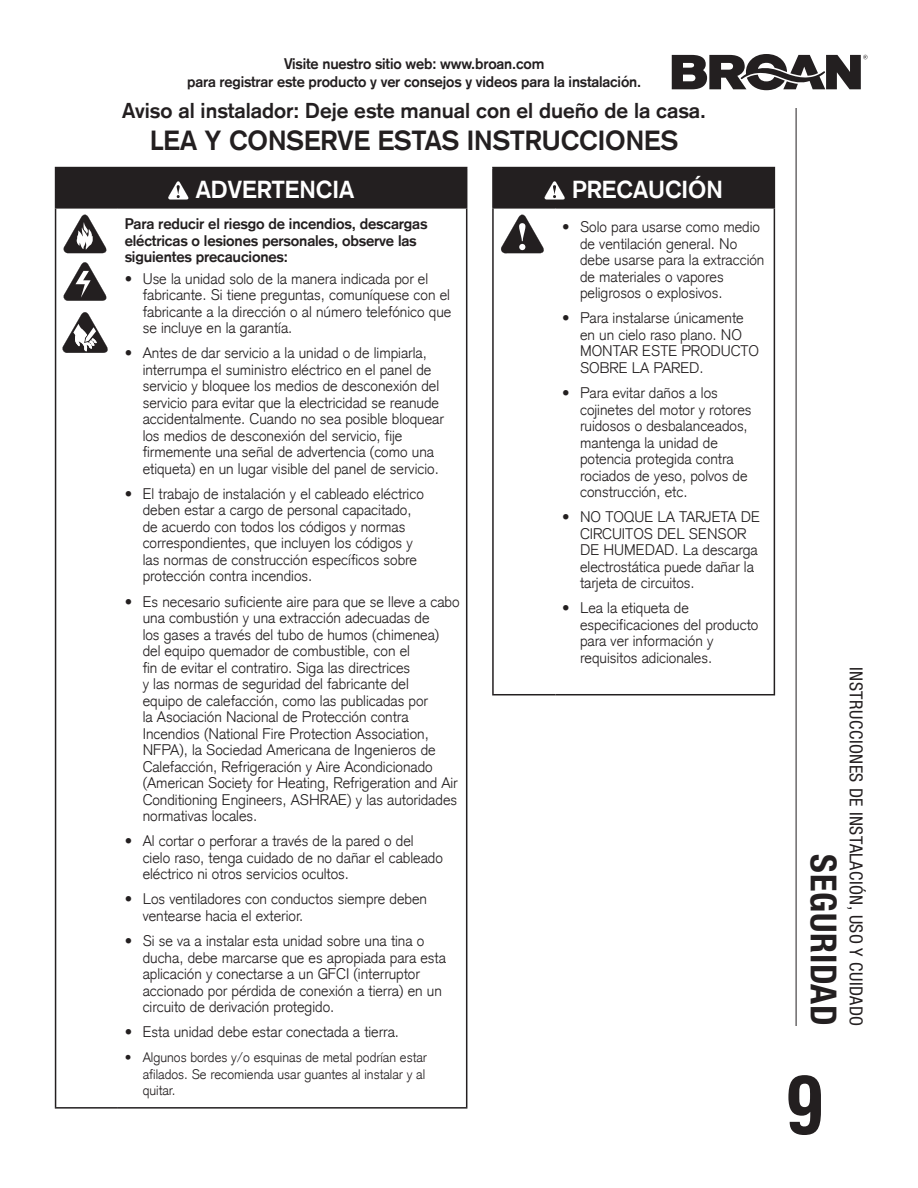
<style>
.page{position:relative;width:918px;height:1188px;background:#fff}
.page>*{position:absolute;margin:0;border:0;box-sizing:border-box;transform-origin:0 0}
.t1{font:700 condensed 78px "Helvetica LT Std";color:#231f20}
.t2{font:700 condensed 36px "Helvetica Neue LT Std";letter-spacing:.025em;color:#231f20}
.t3{font:700 27px "Akzidenz Grotesk CE";color:#231f20}
.t4{font:700 24px "Akzidenz Grotesk CE";color:#fff}
.t5{font:700 21px "Akzidenz Grotesk CE";color:#231f20}
.t6{font:condensed 18px "Helvetica Neue LT Std";letter-spacing:.025em;color:#231f20}
.t7{font:300 15px/16.5px "Akzidenz Grotesk CE";color:#231f20}
.t8{font:700 15px/16.5px "Akzidenz Grotesk CE";letter-spacing:-.01em;color:#231f20}
.t9{font:300 13.5px/16.5px "Akzidenz Grotesk CE";color:#231f20}
</style>
<div class="page">
<hr style="left:796px;top:108px;width:1px;height:918px;background:#231f20">
<svg style="left:672px;top:54px;width:196px;height:36px"></svg>
<div style="left:56px;top:168px;width:411px;height:40px;background:#231f20"></div>
<hr style="left:55px;top:167px;width:63px;height:1px;background:#231f20">
<hr style="left:55px;top:168px;width:1px;height:39px;background:#231f20">
<hr style="left:118px;top:167px;width:349px;height:1px;background:#231f20">
<hr style="left:55px;top:207px;width:63px;height:2px;background:#231f20">
<hr style="left:55px;top:209px;width:1px;height:898px;background:#231f20">
<hr style="left:118px;top:207px;width:349px;height:2px;background:#231f20">
<hr style="left:466px;top:209px;width:1px;height:898px;background:#231f20">
<hr style="left:55px;top:1107px;width:63px;height:2px;background:#231f20">
<hr style="left:118px;top:1107px;width:349px;height:2px;background:#231f20">
<svg style="left:168px;top:181px;width:21px;height:19px"></svg>
<svg style="left:64px;top:215px;width:42px;height:39px"></svg>
<svg style="left:64px;top:262px;width:42px;height:39px"></svg>
<div style="left:493px;top:168px;width:281px;height:40px;background:#231f20"></div>
<hr style="left:492px;top:167px;width:63px;height:1px;background:#231f20">
<hr style="left:492px;top:168px;width:2px;height:39px;background:#231f20">
<hr style="left:555px;top:167px;width:220px;height:1px;background:#231f20">
<hr style="left:774px;top:168px;width:1px;height:39px;background:#231f20">
<hr style="left:492px;top:207px;width:63px;height:2px;background:#231f20">
<hr style="left:492px;top:209px;width:2px;height:485px;background:#231f20">
<hr style="left:555px;top:207px;width:220px;height:2px;background:#231f20">
<hr style="left:774px;top:209px;width:1px;height:485px;background:#231f20">
<hr style="left:492px;top:694px;width:63px;height:1px;background:#231f20">
<hr style="left:555px;top:694px;width:220px;height:1px;background:#231f20">
<svg style="left:544px;top:181px;width:21px;height:19px"></svg>
<svg style="left:501px;top:215px;width:43px;height:39px"></svg>
<svg style="left:62px;top:312px;width:46px;height:41px"></svg>
<p class="t8" style="left:187px;top:54px;width:456px;line-height:18px;text-align:center">Visite nuestro sitio web: www.broan.com<br>para registrar este producto y ver consejos y videos para la instalación.</p>
<h3 class="t5" style="left:122px;top:98px;width:585px">Aviso al instalador: Deje este manual con el dueño de la casa.</h3>
<h3 class="t3" style="left:150px;top:123px;width:530px">LEA Y CONSERVE ESTAS INSTRUCCIONES</h3>
<h3 class="t4" style="left:196px;top:174px;width:160px">ADVERTENCIA</h3>
<p class="t8" style="left:125px;top:216px;width:304px">Para reducir el riesgo de incendios, descargas eléctricas o lesiones personales, observe las siguientes precauciones:</p>
<p class="t7" style="left:143px;top:270px;width:310px;text-indent:-18px">• Use la unidad solo de la manera indicada por el fabricante. Si tiene preguntas, comuníquese con el fabricante a la dirección o al número telefónico que se incluye en la garantía.</p>
<p class="t7" style="left:143px;top:345px;width:303px;text-indent:-18px">• Antes de dar servicio a la unidad o de limpiarla, interrumpa el suministro eléctrico en el panel de servicio y bloquee los medios de desconexión del servicio para evitar que la electricidad se reanude accidentalmente. Cuando no sea posible bloquear los medios de desconexión del servicio, fije firmemente una señal de advertencia (como una etiqueta) en un lugar visible del panel de servicio.</p>
<p class="t7" style="left:143px;top:485px;width:283px;text-indent:-18px">• El trabajo de instalación y el cableado eléctrico deben estar a cargo de personal capacitado, de acuerdo con todos los códigos y normas correspondientes, que incluyen los códigos y las normas de construcción específicos sobre protección contra incendios.</p>
<p class="t7" style="left:143px;top:593px;width:318px;text-indent:-18px">• Es necesario suficiente aire para que se lleve a cabo una combustión y una extracción adecuadas de<br>los gases a través del tubo de humos (chimenea) del equipo quemador de combustible, con el<br>fin de evitar el contratiro. Siga las directrices<br>y las normas de seguridad del fabricante del<br>equipo de calefacción, como las publicadas por<br>la Asociación Nacional de Protección contra Incendios (National Fire Protection Association, NFPA), la Sociedad Americana de Ingenieros de Calefacción, Refrigeración y Aire Acondicionado (American Society for Heating, Refrigeration and Air Conditioning Engineers, ASHRAE) y las autoridades normativas locales.</p>
<p class="t7" style="left:143px;top:833px;width:302px;text-indent:-18px">• Al cortar o perforar a través de la pared o del cielo raso, tenga cuidado de no dañar el cableado eléctrico ni otros servicios ocultos.</p>
<p class="t7" style="left:143px;top:891px;width:286px;text-indent:-18px">• Los ventiladores con conductos siempre deben ventearse hacia el exterior.</p>
<p class="t7" style="left:143px;top:932px;width:305px;text-indent:-18px">• Si se va a instalar esta unidad sobre una tina o ducha, debe marcarse que es apropiada para esta aplicación y conectarse a un GFCI (interruptor accionado por pérdida de conexión a tierra) en un circuito de derivación protegido.</p>
<p class="t7" style="left:125px;top:1024px;width:276px">• Esta unidad debe estar conectada a tierra.</p>
<p class="t9" style="left:143px;top:1049px;width:286px;text-indent:-18px">• Algunos bordes y/o esquinas de metal podrían estar afilados. Se recomienda usar guantes al instalar y al quitar.</p>
<h3 class="t4" style="left:572px;top:174px;width:152px">PRECAUCIÓN</h3>
<p class="t7" style="left:580px;top:219px;width:186px;text-indent:-18px">• Solo para usarse como medio de ventilación general. No debe usarse para la extracción de materiales o vapores peligrosos o explosivos.</p>
<p class="t7" style="left:580px;top:310px;width:181px;text-indent:-18px">• Para instalarse únicamente en un cielo raso plano. NO<br>MONTAR ESTE PRODUCTO<br>SOBRE LA PARED.</p>
<p class="t7" style="left:580px;top:384px;width:173px;text-indent:-18px">• Para evitar daños a los cojinetes del motor y rotores ruidosos o desbalanceados, mantenga la unidad de potencia protegida contra rociados de yeso, polvos de construcción, etc.</p>
<p class="t7" style="left:580px;top:509px;width:181px;text-indent:-18px">• NO TOQUE LA TARJETA DE<br>CIRCUITOS DEL SENSOR<br>DE HUMEDAD. La descarga electrostática puede dañar la tarjeta de circuitos.</p>
<p class="t7" style="left:580px;top:600px;width:180px;text-indent:-18px">• Lea la etiqueta de especificaciones del producto para ver información y requisitos adicionales.</p>
<h2 class="t2" style="left:845px;top:854px;width:174px;rotate:90deg">SEGURIDAD</h2>
<p class="t6" style="left:867px;top:667px;width:360px;rotate:90deg">INSTRUCCIONES DE INSTALACIÓN, USO Y CUIDADO</p>
<h1 class="t1" style="left:785px;top:1057px;width:40px">9</h1>
</div>
